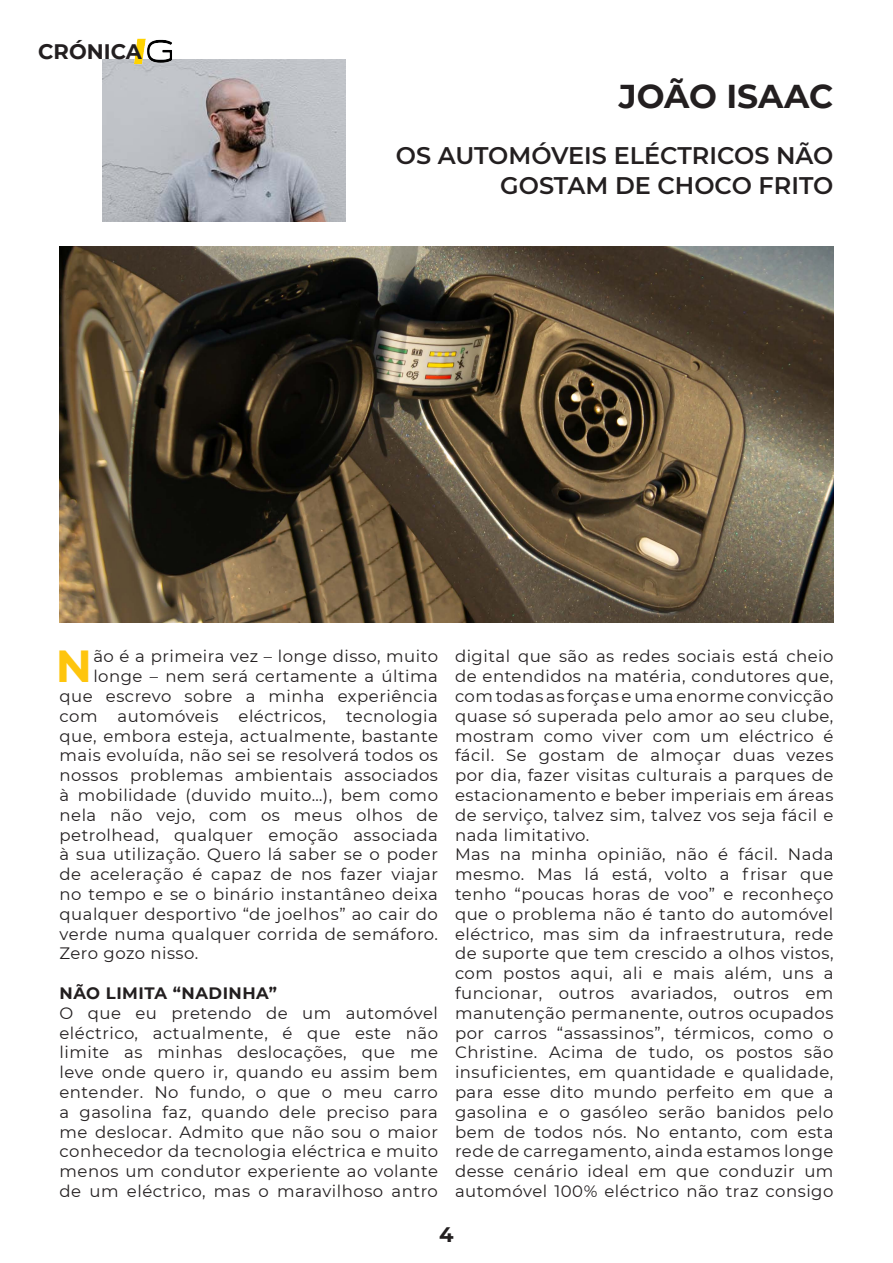
<style>
.page{position:relative;width:893px;height:1263px;background:#fff}
.page>*{position:absolute;margin:0;border:0;box-sizing:border-box;transform-origin:0 0}
.t1{font:700 44.85px "Montserrat";color:#fec50d}
.t2{font:700 33px "Montserrat";color:#231f20}
.t3{font:600 24px/30px "Montserrat";color:#231f20;text-align:right}
.t4{font:700 21px "Montserrat";color:#231f20}
.t5{font:16.5px/19.8px "Montserrat";letter-spacing:.03em;color:#231f20;text-align:justify}
.t6{font:700 16.5px "Montserrat";letter-spacing:.03em;color:#231f20}
</style>
<div class="page">
<img style="left:60px;top:247px;width:773px;height:376px">
<img style="left:102px;top:60px;width:243px;height:162px">
<img style="left:128px;top:38px;width:52px;height:40px">
<p class="t4" style="left:38px;top:36px;width:105px">CRÓNICA</p>
<p class="t2" style="left:619px;top:73px;width:216px">JOÃO ISAAC</p>
<p class="t3" style="left:396px;top:139px;width:439px">OS AUTOMÓVEIS ELÉCTRICOS NÃO<br>GOSTAM DE CHOCO FRITO</p>
<p class="t1" style="left:56px;top:634px;width:38px">N</p>
<p class="t5" style="left:93px;top:646px;width:346px">ão é a primeira vez – longe disso, muito</p>
<p class="t5" style="left:93px;top:666px;width:346px">longe – nem será certamente a última</p>
<p class="t5" style="left:60px;top:686px;width:380px">que escrevo sobre a minha experiência</p>
<p class="t5" style="left:60px;top:705px;width:380px">com automóveis eléctricos, tecnologia</p>
<p class="t5" style="left:60px;top:725px;width:380px">que, embora esteja, actualmente, bastante</p>
<p class="t5" style="left:60px;top:745px;width:380px">mais evoluída, não sei se resolverá todos os</p>
<p class="t5" style="left:60px;top:765px;width:380px">nossos problemas ambientais associados</p>
<p class="t5" style="left:60px;top:785px;width:380px">à mobilidade (duvido muito…), bem como</p>
<p class="t5" style="left:60px;top:804px;width:380px">nela não vejo, com os meus olhos de</p>
<p class="t5" style="left:60px;top:824px;width:380px">petrolhead, qualquer emoção associada</p>
<p class="t5" style="left:60px;top:844px;width:380px">à sua utilização. Quero lá saber se o poder</p>
<p class="t5" style="left:60px;top:864px;width:380px">de aceleração é capaz de nos fazer viajar</p>
<p class="t5" style="left:60px;top:884px;width:380px">no tempo e se o binário instantâneo deixa</p>
<p class="t5" style="left:60px;top:903px;width:380px">qualquer desportivo “de joelhos” ao cair do</p>
<p class="t5" style="left:60px;top:923px;width:380px">verde numa qualquer corrida de semáforo.</p>
<p class="t5" style="left:60px;top:943px;width:140px">Zero gozo nisso.</p>
<p class="t6" style="left:60px;top:981px;width:219px">NÃO LIMITA “NADINHA”</p>
<p class="t5" style="left:60px;top:1002px;width:380px">O que eu pretendo de um automóvel eléctrico, actualmente, é que este não limite as minhas deslocações, que me leve onde quero ir, quando eu assim bem entender. No fundo, o que o meu carro a gasolina faz, quando dele preciso para me deslocar. Admito que não sou o maior conhecedor da tecnologia eléctrica e muito menos um condutor experiente ao volante de um eléctrico, mas o maravilhoso antro</p>
<p class="t5" style="left:455px;top:646px;width:380px">digital que são as redes sociais está cheio de entendidos na matéria, condutores que, com todas as forças e uma enorme convicção quase só superada pelo amor ao seu clube, mostram como viver com um eléctrico é fácil. Se gostam de almoçar duas vezes por dia, fazer visitas culturais a parques de estacionamento e beber imperiais em áreas de serviço, talvez sim, talvez vos seja fácil e nada limitativo.</p>
<p class="t5" style="left:455px;top:844px;width:380px">Mas na minha opinião, não é fácil. Nada mesmo. Mas lá está, volto a frisar que tenho “poucas horas de voo” e reconheço que o problema não é tanto do automóvel eléctrico, mas sim da infraestrutura, rede de suporte que tem crescido a olhos vistos, com postos aqui, ali e mais além, uns a funcionar, outros avariados, outros em manutenção permanente, outros ocupados por carros “assassinos”, térmicos, como o Christine. Acima de tudo, os postos são insuficientes, em quantidade e qualidade, para esse dito mundo perfeito em que a gasolina e o gasóleo serão banidos pelo bem de todos nós. No entanto, com esta rede de carregamento, ainda estamos longe desse cenário ideal em que conduzir um automóvel 100% eléctrico não traz consigo</p>
<p class="t4" style="left:439px;top:1220px;width:16px">4</p>
</div>
